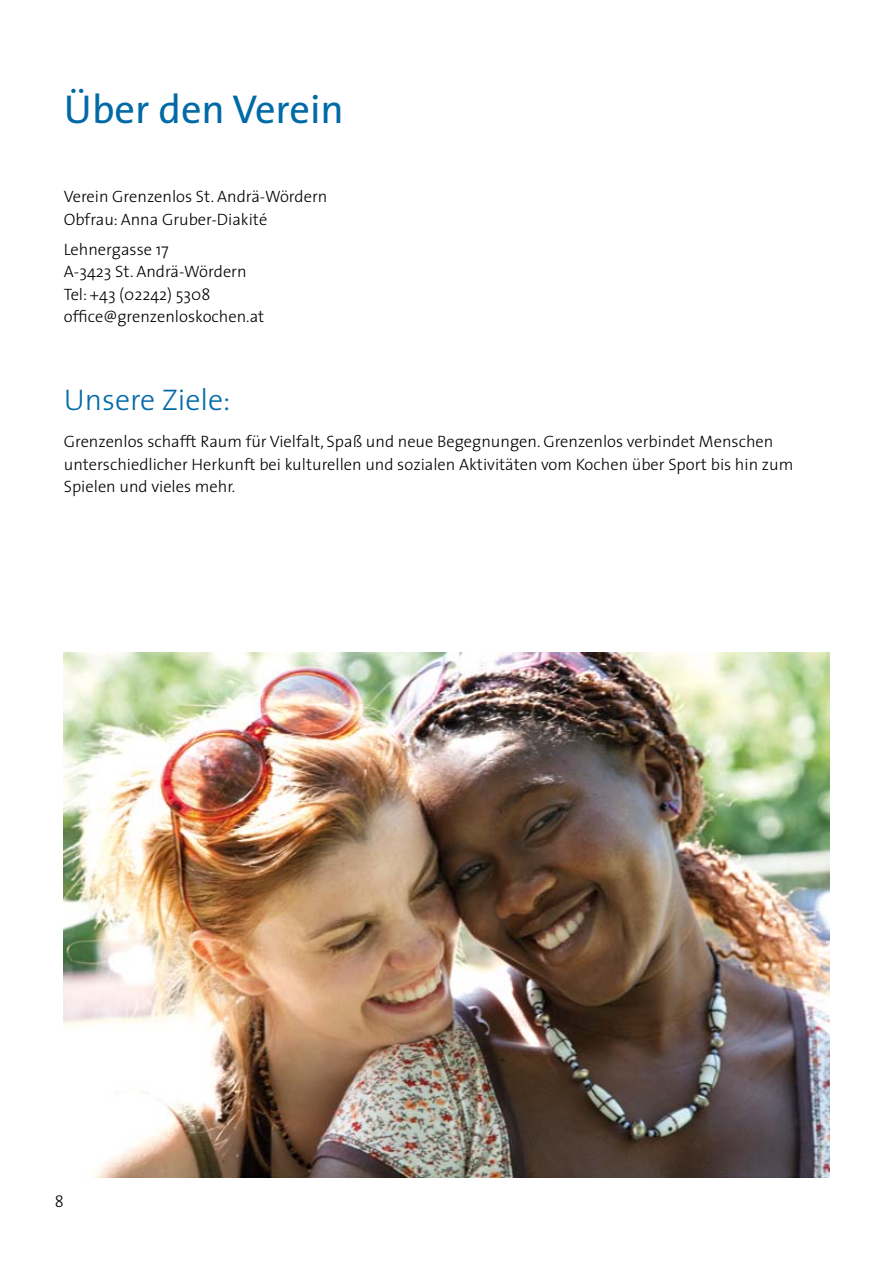
<style>
.page{position:relative;width:893px;height:1263px;background:#fff}
.page>*{position:absolute;margin:0;border:0;box-sizing:border-box;transform-origin:0 0}
.t1{font:40.5px "The Sans";color:#006aa7}
.t2{font:300 30px "The Sans";color:#006aa7}
.t3{font:300 16.5px/22.5px "The Sans";color:#000}
</style>
<div class="page">
<img style="left:64px;top:652px;width:765px;height:526px">
<h1 class="t1" style="left:64px;top:76px;width:282px">Über den Verein</h1>
<p class="t3" style="left:64px;top:185px;width:265px">Verein Grenzenlos St. Andrä-Wördern<br>Obfrau: Anna Gruber-Diakité</p>
<p class="t3" style="left:64px;top:237px;width:202px">Lehnergasse 17<br>A-3423 St. Andrä-Wördern<br>Tel: +43 (02242) 5308 office@grenzenloskochen.at</p>
<h2 class="t2" style="left:64px;top:375px;width:168px">Unsere Ziele:</h2>
<p class="t3" style="left:64px;top:430px;width:731px">Grenzenlos schafft Raum für Vielfalt, Spaß und neue Begegnungen. Grenzenlos verbindet Menschen unterschiedlicher Herkunft bei kulturellen und sozialen Aktivitäten vom Kochen über Sport bis hin zum<br>Spielen und vieles mehr.</p>
<p class="t3" style="left:55px;top:1190px;width:11px">8</p>
</div>
